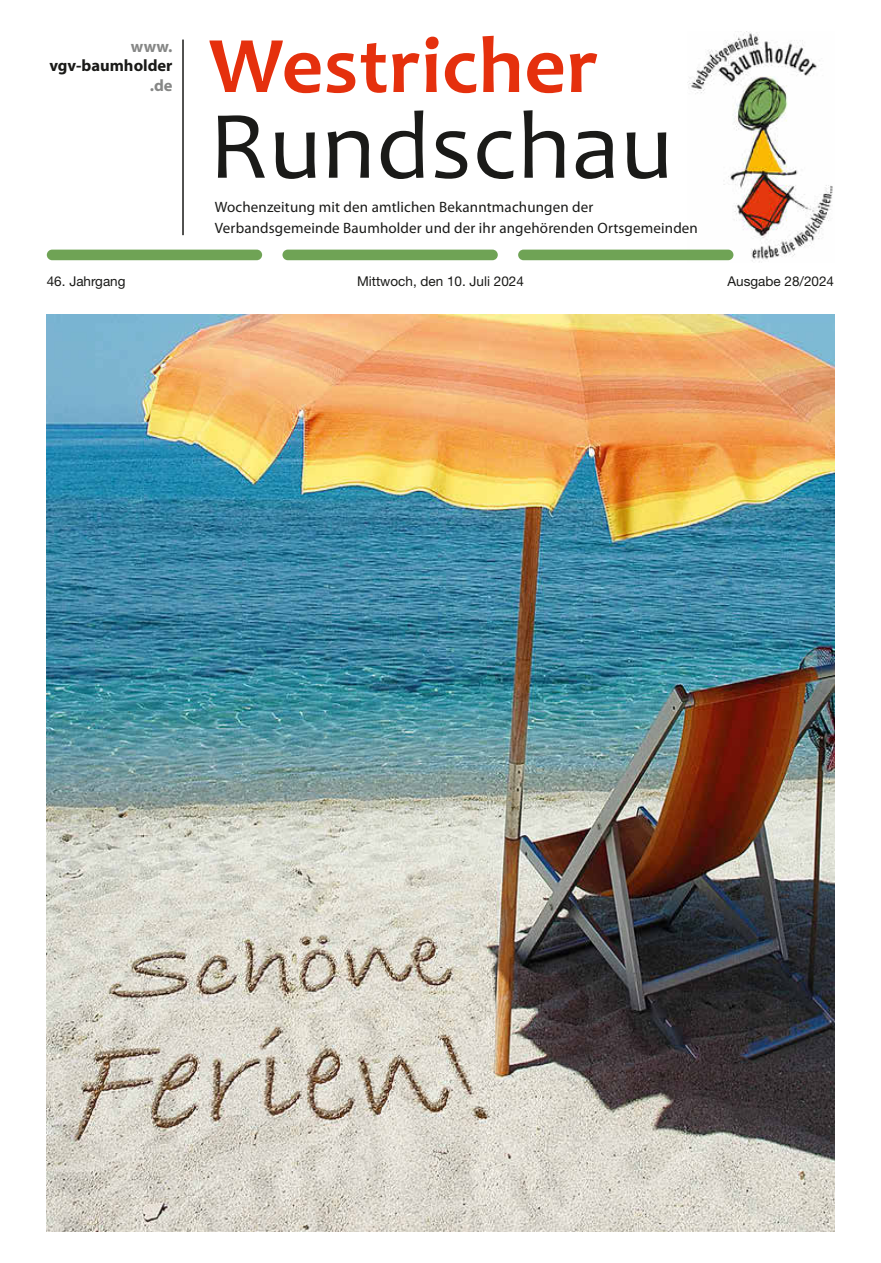
<style>
.page{position:relative;width:881px;height:1263px;background:#fff}
.page>*{position:absolute;margin:0;border:0;box-sizing:border-box;transform-origin:0 0}
.t1{font:97.5px "Candara";letter-spacing:.01em;color:#1a1a18}
.t2{font:700 81px "Candara";letter-spacing:.01em;color:#e5300d}
.t3{font:700 16.5px "Myriad Pro";color:#1a1a18}
.t4{font:700 16.5px "Myriad Pro";color:#868786}
.t5{font:15px/21px "Myriad Pro";letter-spacing:.01em;color:#1a1a18}
.t6{font:13.5px "Helvetica Neue LT";color:#1a1a18}
</style>
<div class="page">
<img style="left:687px;top:32px;width:146px;height:230px">
<hr style="left:182px;top:40px;width:2px;height:195px;background:#1a1a18">
<div style="left:47px;top:250px;width:215px;height:10px;background:#6fa355;border-radius:5px"></div>
<div style="left:282px;top:250px;width:215px;height:10px;background:#6fa355;border-radius:5px"></div>
<div style="left:518px;top:250px;width:215px;height:10px;background:#6fa355;border-radius:5px"></div>
<img style="left:47px;top:315px;width:786px;height:916px">
<p class="t4" style="left:131px;top:35px;width:43px">www.</p>
<p class="t3" style="left:49px;top:55px;width:125px">vgv-baumholder</p>
<p class="t4" style="left:150px;top:75px;width:24px">.de</p>
<h2 class="t2" style="left:209px;top:17px;width:390px">Westricher</h2>
<h1 class="t1" style="left:209px;top:87px;width:465px">Rundschau</h1>
<p class="t5" style="left:215px;top:196px;width:484px">Wochenzeitung mit den amtlichen Bekanntmachungen der<br>Verbandsgemeinde Baumholder und der ihr angehörenden Ortsgemeinden</p>
<p class="t6" style="left:47px;top:273px;width:80px">46. Jahrgang</p>
<p class="t6" style="left:357px;top:273px;width:168px">Mittwoch, den 10. Juli 2024</p>
<p class="t6" style="left:727px;top:273px;width:108px">Ausgabe 28/2024</p>
</div>
